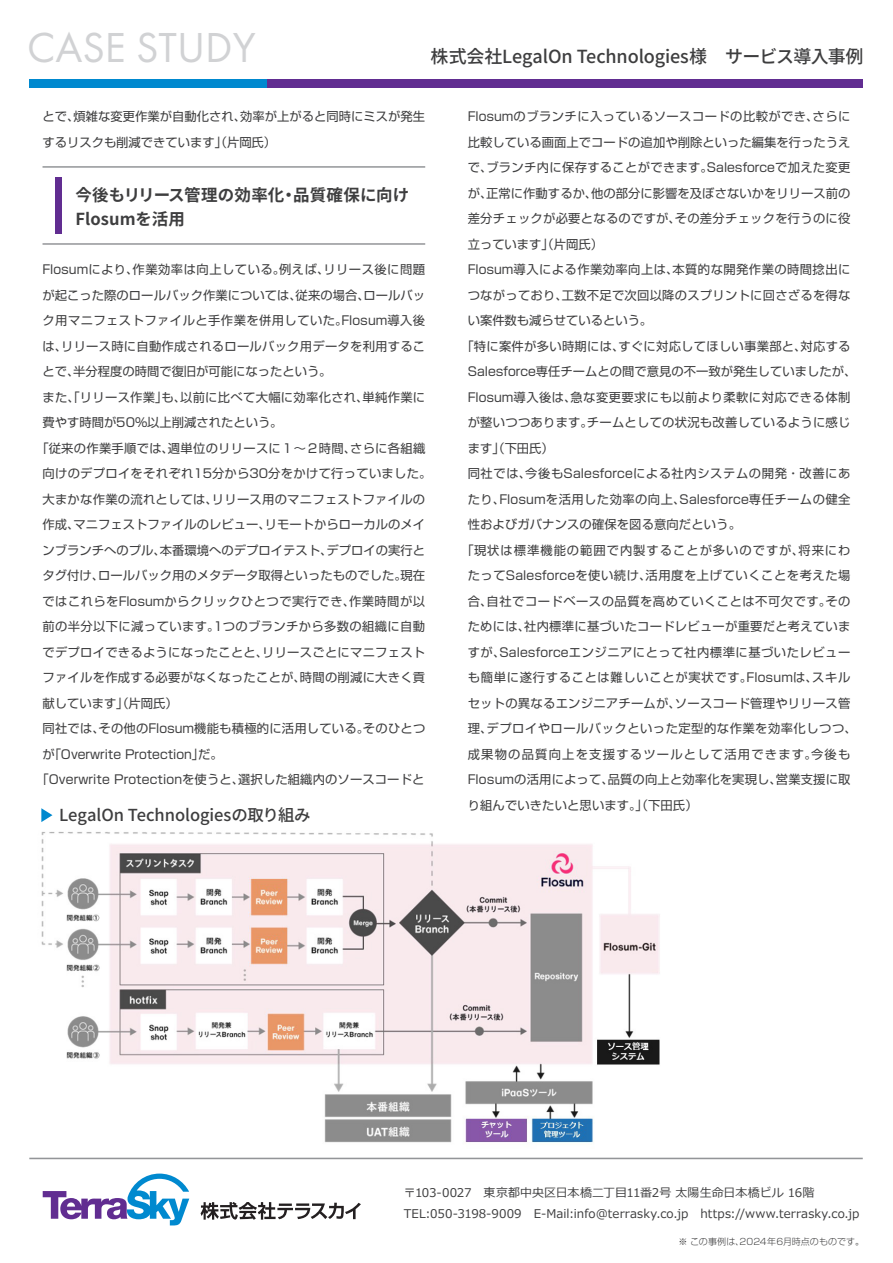
<style>
.page{position:relative;width:893px;height:1263px;background:#fff}
.page>*{position:absolute;margin:0;border:0;box-sizing:border-box;transform-origin:0 0}
.t1{font:43.5px "Futura PT";color:#d1d2d4}
.t2{font:500 18px "Gen Shin Gothic";letter-spacing:-.005em;color:#3e3e3f}
.t3{font:700 16.5px/24px "Gen Shin Gothic";letter-spacing:.005em;color:#3e3e3f}
.t4{font:500 16.5px "Gen Shin Gothic";color:#3e3e3f}
.t5{font:12.3px/25.5px "Shin Go Pr 6 N";letter-spacing:.02em;color:#3e3e3f}
.t6{font:12.3px "Shin Go Pr 6 N";letter-spacing:.04em;color:#3e3e3f}
.t7{font:12.3px "Shin Go Pr 6 N";color:#3e3e3f}
.t8{font:12.3px "Shin Go Pr 6 N";letter-spacing:.045em;color:#3e3e3f}
.t9{font:12.3px "Shin Go Pr 6 N";letter-spacing:.055em;color:#3e3e3f}
.t10{font:12.3px "Shin Go Pr 6 N";letter-spacing:.08em;color:#3e3e3f}
.t11{font:12.3px "Shin Go Pr 6 N";letter-spacing:.1em;color:#3e3e3f}
.t12{font:12px/20.4px "Meiryo";letter-spacing:.005em;color:#3e3e3f}
.t13{font:300 9px "Shin Go Pr 6 N";letter-spacing:.01em;color:#3e3e3f}
</style>
<div class="page">
<div style="left:30px;top:79px;width:833px;height:9px;background:#612d91"></div>
<div style="left:30px;top:79px;width:237px;height:9px;background:#0089cf"></div>
<hr style="left:29px;top:1158px;width:834px;height:1px;background:#939598">
<svg style="left:43px;top:1173px;width:146px;height:52px"></svg>
<svg style="left:201px;top:1202px;width:160px;height:18px"></svg>
<hr style="left:43px;top:166px;width:382px;height:2px;background:#939598">
<hr style="left:43px;top:243px;width:382px;height:2px;background:#939598">
<div style="left:55px;top:177px;width:6px;height:57px;background:#612d91"></div>
<img style="left:41px;top:832px;width:619px;height:311px">
<svg style="left:41px;top:808px;width:11px;height:14px"></svg>
<h1 class="t1" style="left:27px;top:21px;width:230px">CASE STUDY</h1>
<h2 class="t2" style="left:430px;top:43px;width:434px">株式会社LegalOn Technologies様　サービス導入事例</h2>
<p class="t5" style="left:43px;top:103px;width:384px">とで、煩雑な変更作業が自動化され、効率が上がると同時にミスが発生するリスクも削減できています」（片岡氏）</p>
<h3 class="t3" style="left:75px;top:182px;width:335px">今後もリリース管理の効率化・品質確保に向け<br>Flosumを活用</h3>
<p class="t6" style="left:43px;top:259px;width:384px">Flosumにより、作業効率は向上している。例えば、リリース後に問題</p>
<p class="t5" style="left:43px;top:281px;width:384px">が起こった際のロールバック作業については、従来の場合、ロールバッ</p>
<p class="t5" style="left:43px;top:307px;width:384px">ク用マニフェストファイルと手作業を併用していた。Flosum導入後</p>
<p class="t5" style="left:43px;top:332px;width:384px">は、リリース時に自動作成されるロールバック用データを利用するこ</p>
<p class="t7" style="left:43px;top:361px;width:291px">とで、半分程度の時間で復旧が可能になったという。</p>
<p class="t5" style="left:43px;top:383px;width:384px">また、「リリース作業」も、以前に比べて大幅に効率化され、単純作業に</p>
<p class="t7" style="left:43px;top:412px;width:242px">費やす時間が50％以上削減されたという。</p>
<p class="t5" style="left:36px;top:434px;width:390px">「従来の作業手順では、週単位のリリースに１～２時間、さらに各組織</p>
<p class="t5" style="left:43px;top:460px;width:390px">向けのデプロイをそれぞれ15分から30分をかけて行っていました。</p>
<p class="t5" style="left:43px;top:485px;width:384px">大まかな作業の流れとしては、リリース用のマニフェストファイルの</p>
<p class="t5" style="left:43px;top:511px;width:384px">作成、マニフェストファイルのレビュー、リモートからローカルのメイ</p>
<p class="t5" style="left:43px;top:536px;width:384px">ンブランチへのプル、本番環境へのデプロイテスト、デプロイの実行と</p>
<p class="t5" style="left:43px;top:562px;width:384px">タグ付け、ロールバック用のメタデータ取得といったものでした。現在</p>
<p class="t5" style="left:43px;top:587px;width:384px">ではこれらをFlosumからクリックひとつで実行でき、作業時間が以</p>
<p class="t5" style="left:43px;top:613px;width:384px">前の半分以下に減っています。1つのブランチから多数の組織に自動</p>
<p class="t5" style="left:43px;top:638px;width:384px">でデプロイできるようになったことと、リリースごとにマニフェスト</p>
<p class="t5" style="left:43px;top:664px;width:384px">ファイルを作成する必要がなくなったことが、時間の削減に大きく貢</p>
<p class="t7" style="left:43px;top:693px;width:137px">献しています」（片岡氏）</p>
<p class="t5" style="left:43px;top:715px;width:384px">同社では、その他のFlosum機能も積極的に活用している。そのひとつ</p>
<p class="t7" style="left:43px;top:744px;width:182px">が「Overwrite Protection」だ。</p>
<p class="t5" style="left:36px;top:766px;width:390px">「Overwrite Protectionを使うと、選択した組織内のソースコードと</p>
<h3 class="t4" style="left:59px;top:802px;width:253px">LegalOn Technologiesの取り組み</h3>
<p class="t5" style="left:468px;top:103px;width:384px">Flosumのブランチに入っているソースコードの比較ができ、さらに</p>
<p class="t5" style="left:468px;top:128px;width:384px">比較している画面上でコードの追加や削除といった編集を行ったうえ</p>
<p class="t5" style="left:468px;top:154px;width:384px">で、ブランチ内に保存することができます。Salesforceで加えた変更</p>
<p class="t5" style="left:468px;top:179px;width:384px">が、正常に作動するか、他の部分に影響を及ぼさないかをリリース前の</p>
<p class="t5" style="left:468px;top:205px;width:384px">差分チェックが必要となるのですが、その差分チェックを行うのに役</p>
<p class="t7" style="left:468px;top:234px;width:137px">立っています」（片岡氏）</p>
<p class="t5" style="left:468px;top:256px;width:384px">Flosum導入による作業効率向上は、本質的な開発作業の時間捻出に</p>
<p class="t5" style="left:468px;top:281px;width:384px">つながっており、工数不足で次回以降のスプリントに回さざるを得な</p>
<p class="t7" style="left:468px;top:310px;width:186px">い案件数も減らせているという。</p>
<p class="t5" style="left:462px;top:332px;width:390px">「特に案件が多い時期には、すぐに対応してほしい事業部と、対応する</p>
<p class="t5" style="left:468px;top:358px;width:390px">Salesforce専任チームとの間で意見の不一致が発生していましたが、</p>
<p class="t5" style="left:468px;top:383px;width:384px">Flosum導入後は、急な変更要求にも以前より柔軟に対応できる体制</p>
<p class="t5" style="left:468px;top:409px;width:384px">が整いつつあります。チームとしての状況も改善しているように感じ</p>
<p class="t5" style="left:468px;top:434px;width:88px">ます」（下田氏）</p>
<p class="t8" style="left:468px;top:463px;width:384px">同社では、今後もSalesforceによる社内システムの開発・改善にあ</p>
<p class="t5" style="left:468px;top:485px;width:384px">たり、Flosumを活用した効率の向上、Salesforce専任チームの健全</p>
<p class="t5" style="left:468px;top:511px;width:275px">性およびガバナンスの確保を図る意向だという。</p>
<p class="t10" style="left:462px;top:540px;width:390px">「現状は標準機能の範囲で内製することが多いのですが、将来にわ</p>
<p class="t8" style="left:468px;top:565px;width:384px">たってSalesforceを使い続け、活用度を上げていくことを考えた場</p>
<p class="t6" style="left:468px;top:591px;width:384px">合、自社でコードベースの品質を高めていくことは不可欠です。その</p>
<p class="t5" style="left:468px;top:613px;width:384px">ためには、社内標準に基づいたコードレビューが重要だと考えていま</p>
<p class="t6" style="left:468px;top:642px;width:384px">すが、Salesforceエンジニアにとって社内標準に基づいたレビュー</p>
<p class="t9" style="left:468px;top:667px;width:384px">も簡単に遂行することは難しいことが実状です。Flosumは、スキル</p>
<p class="t5" style="left:468px;top:689px;width:384px">セットの異なるエンジニアチームが、ソースコード管理やリリース管</p>
<p class="t6" style="left:468px;top:718px;width:390px">理、デプロイやロールバックといった定型的な作業を効率化しつつ、</p>
<p class="t11" style="left:468px;top:744px;width:384px">成果物の品質向上を支援するツールとして活用できます。今後も</p>
<p class="t5" style="left:468px;top:766px;width:384px">Flosumの活用によって、品質の向上と効率化を実現し、営業支援に取</p>
<p class="t5" style="left:468px;top:791px;width:231px">り組んでいきたいと思います。」（下田氏）</p>
<p class="t12" style="left:404px;top:1183px;width:457px">〒103-0027　東京都中央区日本橋二丁目11番2号 太陽生命日本橋ビル 16階<br>TEL:050-3198-9009　E-Mail:info@terrasky.co.jp　https://www.terrasky.co.jp</p>
<p class="t13" style="left:678px;top:1234px;width:187px">※ この事例は、2024年6月時点のものです。</p>
</div>
